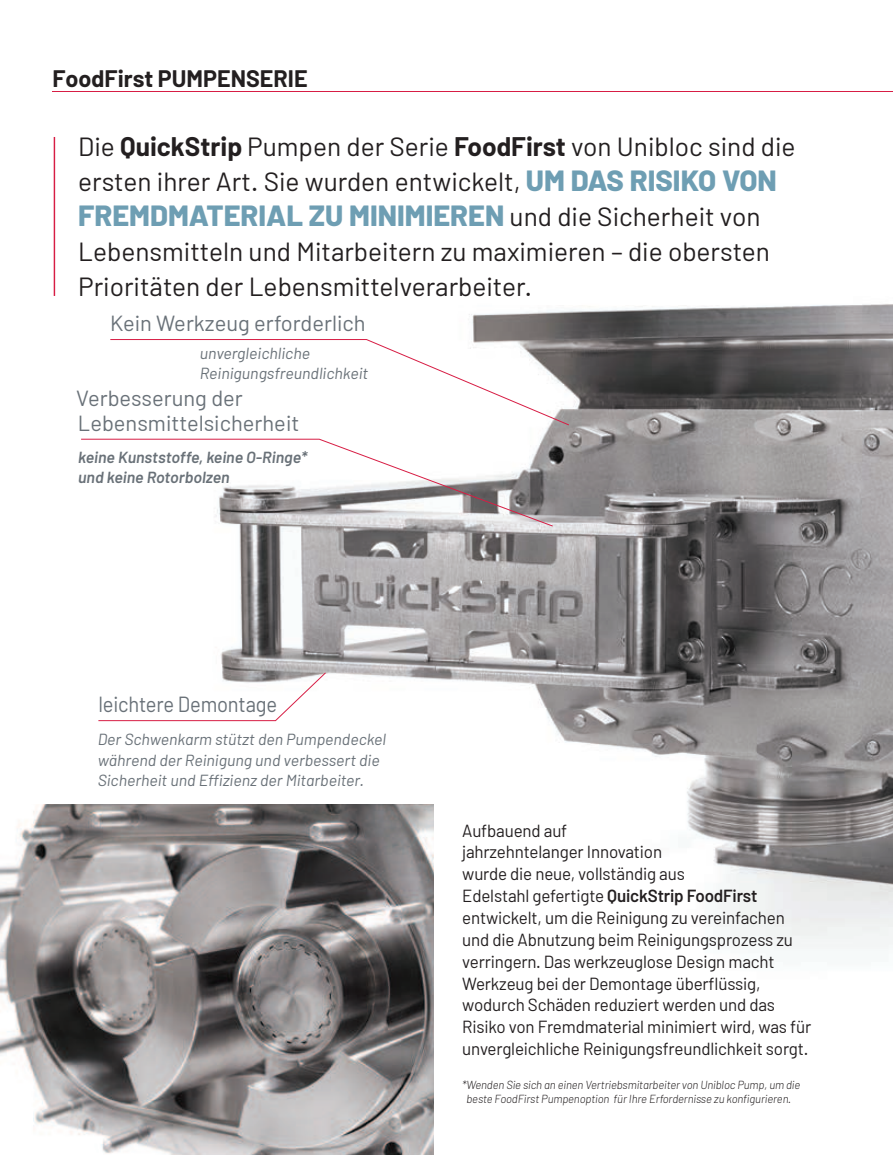
<style>
.page{position:relative;width:893px;height:1155px;background:#fff}
.page>*{position:absolute;margin:0;border:0;box-sizing:border-box;transform-origin:0 0}
.t1{font:800 29.1px "Barlow";color:#6e9eb3}
.t2{font:26.25px/35px "Barlow";color:#231f20}
.t3{font:700 23.4px "Barlow";color:#231f20}
.t4{font:21.9px/24.8px "Barlow";color:#697178}
.t5{font:21.9px "Barlow";color:#697178;scale:.92 1}
.t6{font:17.55px/21.9px "Barlow";letter-spacing:-.01em;color:#231f20}
.t7{font:italic 16.05px/20.4px "Barlow";color:#697178}
.t8{font:italic 600 16.05px/20.4px "Barlow";color:#697178}
.t9{font:italic 300 11.7px/14px "Barlow";letter-spacing:-.01em;color:#231f20;text-align:center}
.s1{font-style:inherit}
.s2{font-weight:700}
.s3{font-weight:800;font-size:29.1px;color:#6e9eb3}
.s4{font-weight:400;font-size:26.25px;color:#231f20}
.s5{font-weight:600}
</style>
<div class="page">
<img style="left:198px;top:304px;width:694px;height:705px">
<svg style="left:81px;top:438px;width:472px;height:89px"></svg>
<svg style="left:98px;top:672px;width:228px;height:49px"></svg>
<img style="left:0;top:804px;width:433px;height:351px">
<hr style="left:53px;top:91px;width:839px;height:1px;background:#d71d44">
<hr style="left:54px;top:137px;width:1px;height:159px;background:#d71d44">
<svg style="left:110px;top:339px;width:460px;height:87px"></svg>
<h3 class="t3" style="left:52px;top:70px;width:257px"><span class="s1">FoodFirst</span> PUMPENSERIE</h3>
<h2 class="t2" style="left:78px;top:132px;width:718px">Die <span class="s2">QuickStrip</span> Pumpen der Serie <span class="s2">FoodFirst</span> von Unibloc sind die ersten ihrer Art. Sie wurden entwickelt, <span class="s3">UM DAS RISIKO VON</span></h2>
<h1 class="t1" style="left:78px;top:199px;width:683px">FREMDMATERIAL ZU MINIMIEREN <span class="s4">und die Sicherheit von</span></h1>
<h2 class="t2" style="left:78px;top:237px;width:693px">Lebensmitteln und Mitarbeitern zu maximieren – die obersten<br>Prioritäten der Lebensmittelverarbeiter.</h2>
<p class="t4" style="left:110px;top:313px;width:257px">Kein Werkzeug erforderlich</p>
<p class="t7" style="left:200px;top:345px;width:170px">unvergleichliche<br>Reinigungsfreundlichkeit</p>
<p class="t4" style="left:76px;top:388px;width:224px">Verbesserung der<br>Lebensmittelsicherheit</p>
<p class="t8" style="left:78px;top:448px;width:230px">keine Kunststoffe, keine O-Ringe* und keine Rotorbolzen</p>
<p class="t5" style="left:98px;top:696px;width:196px">leichtere Demontage</p>
<p class="t7" style="left:98px;top:731px;width:290px">Der Schwenkarm stützt den Pumpendeckel während der Reinigung und verbessert die<br>Sicherheit und Effizienz der Mitarbeiter.</p>
<p class="t6" style="left:462px;top:821px;width:350px">Aufbauend auf<br>jahrzehntelanger Innovation<br>wurde die neue, vollständig aus<br>Edelstahl gefertigte <span class="s5">QuickStrip FoodFirst </span>entwickelt, um die Reinigung zu vereinfachen und die Abnutzung beim Reinigungsprozess zu verringern. Das werkzeuglose Design macht Werkzeug bei der Demontage überflüssig, wodurch Schäden reduziert werden und das Risiko von Fremdmaterial minimiert wird, was für unvergleichliche Reinigungsfreundlichkeit sorgt.</p>
<p class="t9" style="left:462px;top:1077px;width:339px">* Wenden Sie sich an einen Vertriebsmitarbeiter von Unibloc Pump, um die beste FoodFirst Pumpenoption für Ihre Erfordernisse zu konfigurieren.</p>
</div>
